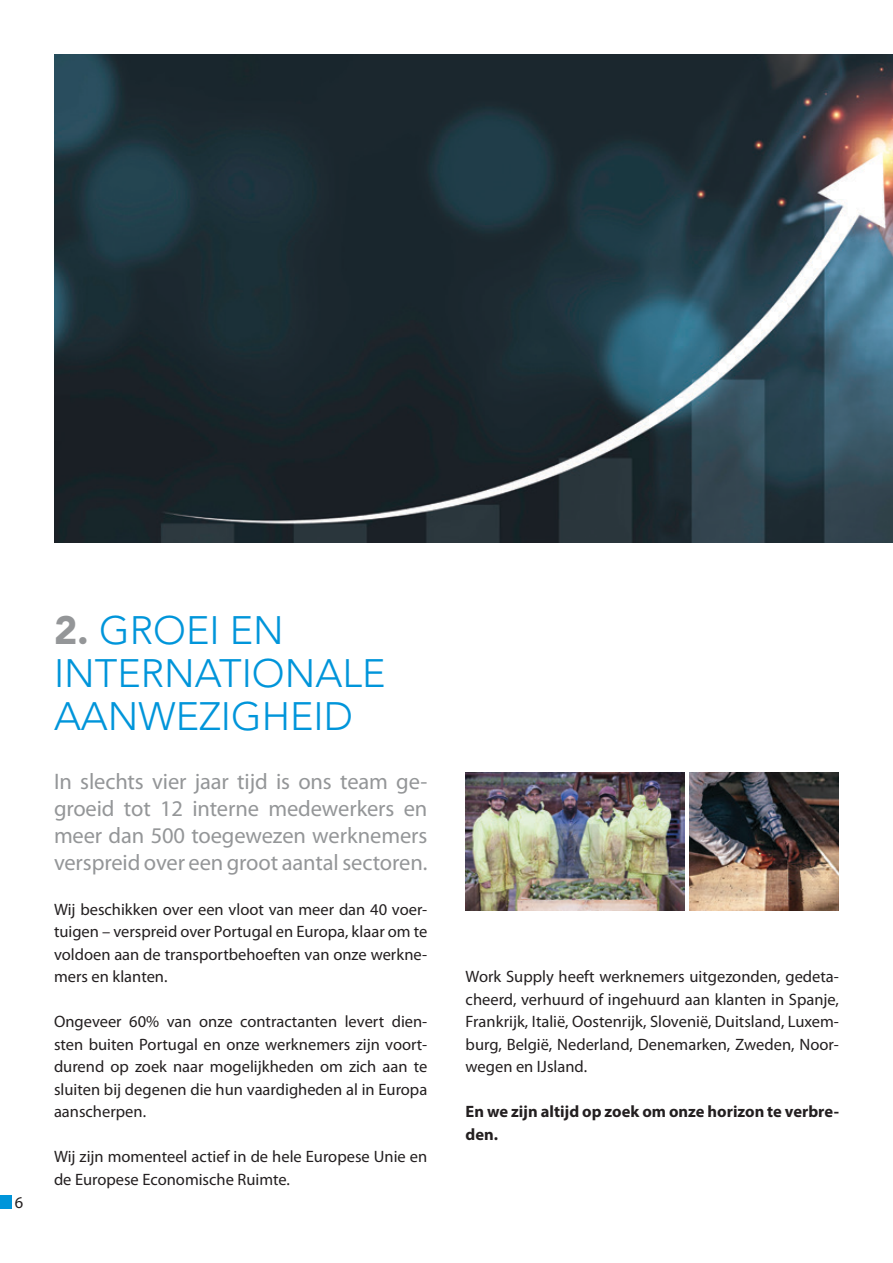
<style>
.page{position:relative;width:893px;height:1263px;background:#fff}
.page>*{position:absolute;margin:0;border:0;box-sizing:border-box;transform-origin:0 0}
.t1{font:300 39.3px/42.6px "Avenir LT Std";color:#0095da}
.t2{font:22.5px/27px "Myriad Pro";letter-spacing:-.005em;color:#949698;text-align:justify}
.t3{font:16.5px/22.5px "Myriad Pro";color:#231f20;text-align:justify}
.t4{font:700 16.5px/22.5px "Myriad Pro";color:#231f20}
.s1{font-weight:900;color:#949698}
</style>
<div class="page">
<img style="left:466px;top:772px;width:219px;height:139px">
<div style="left:0;top:1195px;width:11px;height:14px;background:#0095da"></div>
<img style="left:54px;top:54px;width:839px;height:488px">
<img style="left:690px;top:772px;width:149px;height:139px">
<p class="t3" style="left:15px;top:1190px;width:10px">6</p>
<h1 class="t1" style="left:54px;top:609px;width:333px"><span class="s1">2.</span> GROEI EN<br>INTERNATIONALE<br>AANWEZIGHEID</h1>
<h2 class="t2" style="left:54px;top:767px;width:375px">In slechts vier jaar tijd is ons team ge&shy;groeid tot 12 interne medewerkers en meer dan 500 toegewezen werknemers verspreid over een groot aantal sectoren.</h2>
<p class="t3" style="left:54px;top:898px;width:375px">Wij beschikken over een vloot van meer dan 40 voer&shy;tuigen – verspreid over Portugal en Europa, klaar om te voldoen aan de transportbehoeften van onze werkne&shy;mers en klanten.</p>
<p class="t3" style="left:54px;top:1010px;width:375px">Ongeveer 60% van onze contractanten levert dien&shy;sten buiten Portugal en onze werknemers zijn voort&shy;durend op zoek naar mogelijkheden om zich aan te sluiten bij degenen die hun vaardigheden al in Europa aanscherpen.</p>
<p class="t3" style="left:54px;top:1145px;width:375px">Wij zijn momenteel actief in de hele Europese Unie en de Europese Economische Ruimte.</p>
<p class="t3" style="left:466px;top:965px;width:375px">Work Supply heeft werknemers uitgezonden, gedeta&shy;cheerd, verhuurd of ingehuurd aan klanten in Spanje, Frankrijk, Italië, Oostenrijk, Slovenië, Duitsland, Luxem&shy;burg, België, Nederland, Denemarken, Zweden, Noor&shy;wegen en IJsland.</p>
<p class="t4" style="left:466px;top:1100px;width:375px">En we zijn altijd op zoek om onze horizon te verbre&shy;den.</p>
</div>
